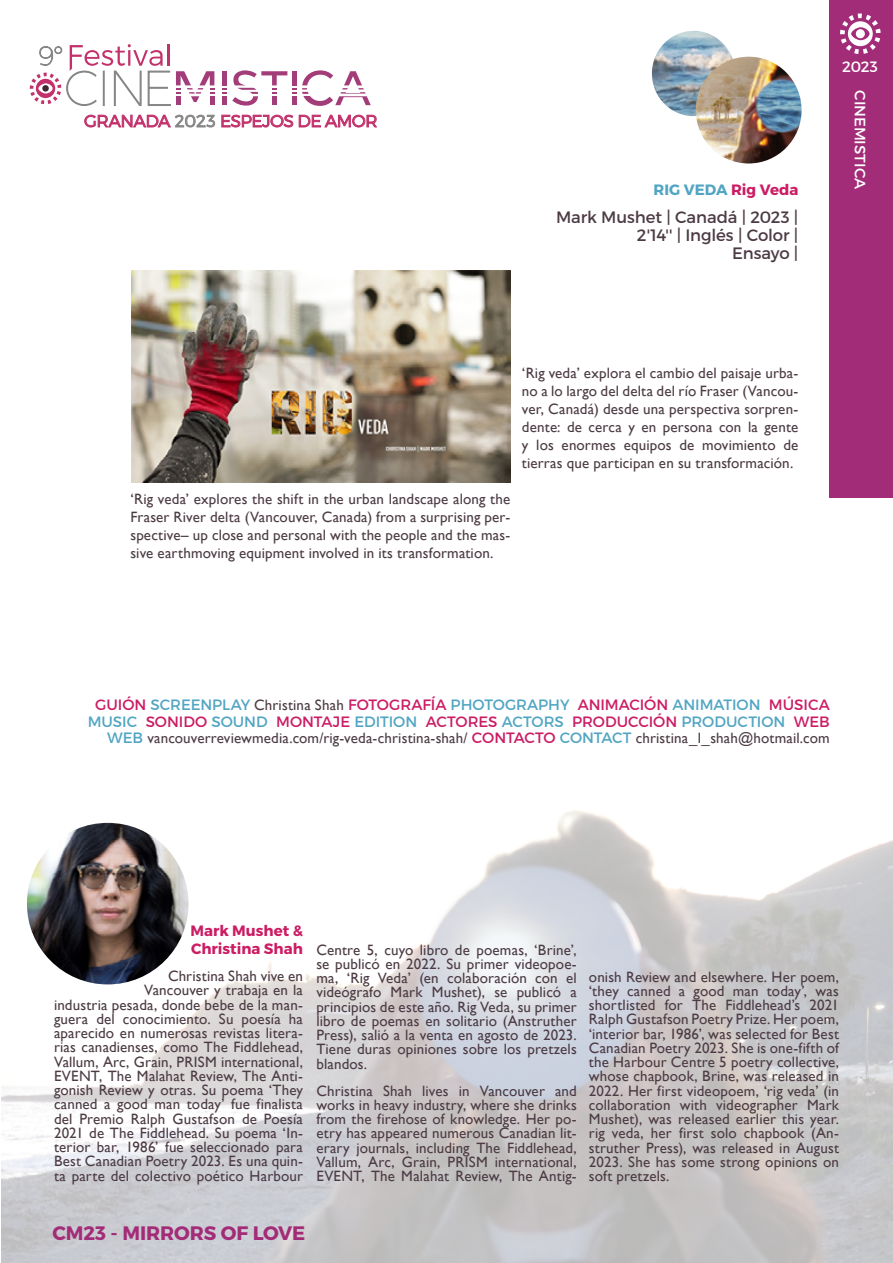
<style>
.page{position:relative;width:893px;height:1263px;background:#fff}
.page>*{position:absolute;margin:0;border:0;box-sizing:border-box;transform-origin:0 0}
.t1{font:700 19.5px "Montserrat";letter-spacing:-.01em;color:#a32c78}
.t2{font:300 16.8px "Montserrat";letter-spacing:-.02em;color:#c2316b}
.t3{font:16.5px/18px "Montserrat";letter-spacing:-.005em;color:#4c3b44;text-align:right}
.t4{font:15px/14.2px "Gill Sans";letter-spacing:.01em;color:#4c3b44;text-align:justify}
.t5{font:15px/16.5px "Montserrat";letter-spacing:-.005em;color:#cb1c64;text-align:center}
.t6{font:700 15px/18px "Montserrat";color:#cb1c64}
.t7{font:15px "Montserrat";letter-spacing:-.005em;color:#fff}
.t8{font:700 15px "Montserrat";letter-spacing:-.005em;color:#51a5c3}
.s1{color:#868686}
.s2{color:#cb1c64}
.s3{color:#51a5c3}
.s4{font-family:"Gill Sans";color:#4c3b44}
.s5{font-family:"Montserrat";color:#51a5c3}
.s6{font-family:"Montserrat";color:#cb1c64}
</style>
<div class="page">
<img style="left:1px;top:810px;width:892px;height:453px">
<div style="left:829px;top:0;width:64px;height:497px;background:#a32c78"></div>
<img style="left:652px;top:31px;width:80px;height:85px">
<img style="left:696px;top:57px;width:106px;height:106px">
<svg style="left:840px;top:13px;width:41px;height:41px"></svg>
<div style="left:856px;top:29px;width:9px;height:9px;background:#fff;border-radius:50%"></div>
<svg style="left:222px;top:88px;width:4px;height:17px"></svg>
<hr style="left:222px;top:71px;width:4px;height:14px;background:#a33d7a">
<svg style="left:232px;top:70px;width:139px;height:36px"></svg>
<svg style="left:222px;top:115px;width:71px;height:12px"></svg>
<svg style="left:299px;top:115px;width:78px;height:12px"></svg>
<svg style="left:30px;top:44px;width:184px;height:62px"></svg>
<svg style="left:84px;top:115px;width:131px;height:12px"></svg>
<img style="left:27px;top:823px;width:162px;height:161px;border-radius:81px">
<img style="left:132px;top:270px;width:378px;height:213px">
<p class="t2" style="left:84px;top:111px;width:295px">GRANADA <span class="s1">2023</span> ESPEJOS DE AMOR</p>
<p class="t8" style="left:653px;top:181px;width:146px">RIG VEDA <span class="s2">Rig Veda</span></p>
<p class="t3" style="left:556px;top:208px;width:244px">Mark Mushet | Canadá | 2023 |<br>2'14'' | Inglés | Color |<br>Ensayo |</p>
<p class="t4" style="left:130px;top:490px;width:381px;line-height:18px">‘Rig veda’ explores the shift in the urban landscape along the Fraser River delta (Vancouver, Canada) from a surprising per&shy;spective– up close and personal with the people and the mas&shy;sive earthmoving equipment involved in its transformation.</p>
<p class="t4" style="left:522px;top:364px;width:278px;line-height:18px">‘Rig veda’ explora el cambio del paisaje urba&shy;no a lo largo del delta del río Fraser (Vancou&shy;ver, Canadá) desde una perspectiva sorpren&shy;dente: de cerca y en persona con la gente y los enormes equipos de movimiento de tierras que participan en su transformación.</p>
<p class="t7" style="left:842px;top:58px;width:37px">2023</p>
<p class="t7" style="left:869px;top:90px;width:100px;rotate:90deg">CINEMISTICA</p>
<p class="t5" style="left:88px;top:696px;width:743px">GUIÓN <span class="s3">SCREENPLAY</span> <span class="s4">Christina Shah</span> FOTOGRAFÍA <span class="s3">PHOTOGRAPHY</span> ANIMACIÓN <span class="s3">ANIMATION</span> MÚSICA<br><span class="s3">MUSIC</span> SONIDO <span class="s3">SOUND</span> MONTAJE <span class="s3">EDITION</span> ACTORES <span class="s3">ACTORS</span> PRODUCCIÓN <span class="s3">PRODUCTION</span> WEB</p>
<p class="t4" style="left:107px;top:731px;width:724px"><span class="s5">WEB</span> vancouverreviewmedia.com/rig-veda-christina-shah/ <span class="s6">CONTACTO</span> <span class="s5">CONTACT</span> christina_l_shah@hotmail.com</p>
<p class="t6" style="left:190px;top:922px;width:114px">Mark Mushet &amp;<br>Christina Shah</p>
<p class="t4" style="left:54px;top:969px;width:251px;text-align:right">Christina Shah vive en<br>Vancouver y trabaja en la<br>industria pesada, donde bebe de la man&shy;guera del conocimiento. Su poesía ha aparecido en numerosas revistas litera&shy;rias canadienses, como The Fiddlehead, Vallum, Arc, Grain, PRISM international, EVENT, The Malahat Review, The Anti&shy;gonish Review y otras. Su poema ‘They canned a good man today’ fue finalista del Premio Ralph Gustafson de Poesía 2021 de The Fiddlehead. Su poema ‘In&shy;terior bar, 1986’ fue seleccionado para Best Canadian Poetry 2023. Es una quin&shy;ta parte del colectivo poético Harbour</p>
<p class="t4" style="left:316px;top:942px;width:262px">Centre 5, cuyo libro de poemas, ‘Brine’, se publicó en 2022. Su primer videopoe&shy;ma, ‘Rig Veda’ (en colaboración con el videógrafo Mark Mushet), se publicó a principios de este año. Rig Veda, su primer libro de poemas en solitario (Anstruther Press), salió a la venta en agosto de 2023.<br>Tiene duras opiniones sobre los pretzels blandos.</p>
<p class="t4" style="left:316px;top:1083px;width:262px">Christina Shah lives in Vancouver and works in heavy industry, where she drinks from the firehose of knowledge. Her po&shy;etry has appeared numerous Canadian lit&shy;erary journals, including The Fiddlehead, Vallum, Arc, Grain, PRISM international, EVENT, The Malahat Review, The Antig-</p>
<p class="t4" style="left:589px;top:969px;width:252px">onish Review and elsewhere. Her poem, ‘they canned a good man today’, was shortlisted for The Fiddlehead’s 2021<br>Ralph Gustafson Poetry Prize. Her poem, ‘interior bar, 1986’, was selected for Best Canadian Poetry 2023. She is one-fifth of the Harbour Centre 5 poetry collective, whose chapbook, Brine, was released in 2022. Her first videopoem, ‘rig veda’ (in collaboration with videographer Mark Mushet), was released earlier this year. rig veda, her first solo chapbook (An&shy;struther Press), was released in August 2023. She has some strong opinions on soft pretzels.</p>
<h1 class="t1" style="left:52px;top:1221px;width:254px">CM23 - MIRRORS OF LOVE</h1>
</div>
